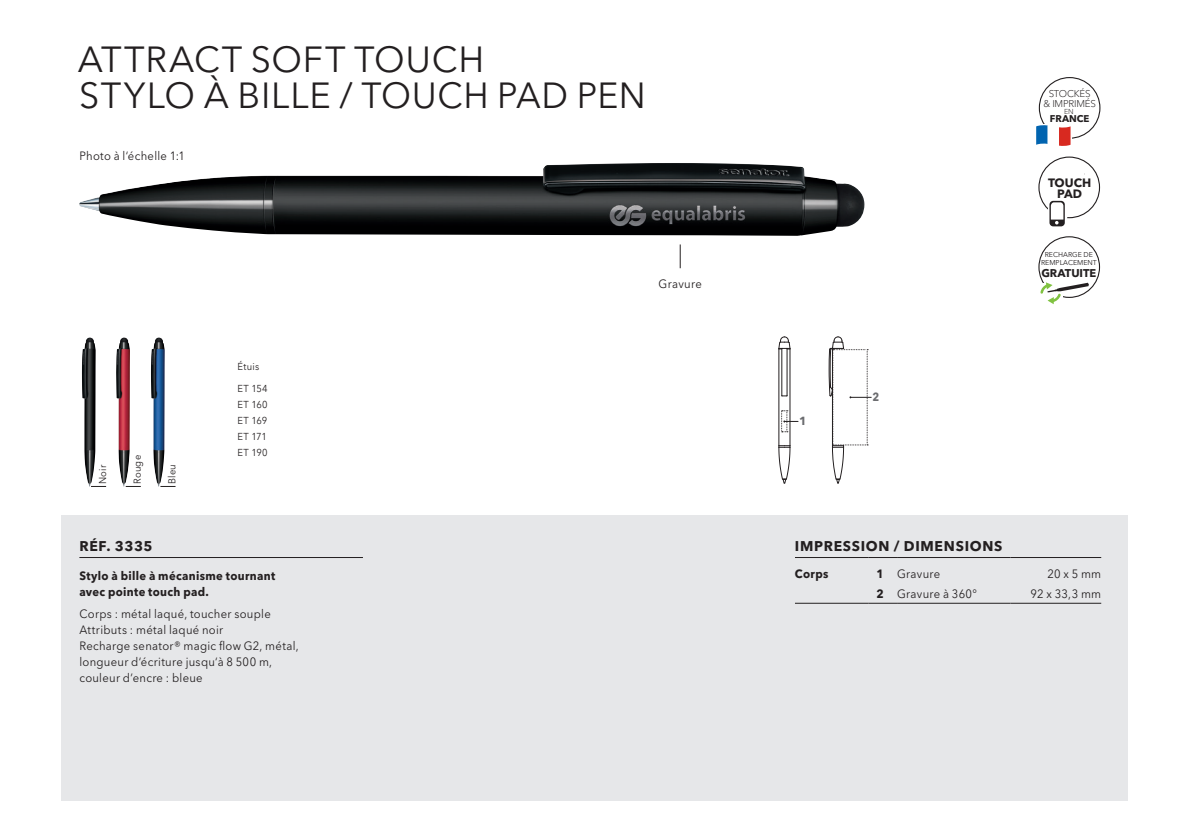
<style>
.page{position:relative;width:1191px;height:840px;background:#fff}
.page>*{position:absolute;margin:0;border:0;box-sizing:border-box;transform-origin:0 0}
.t1{font:36px/36px "Avenir Next W1 G";letter-spacing:.02em;color:#231f20}
.t2{font:700 14px "Avenir Next W1 G";letter-spacing:.05em;color:#231f20}
.t3{font:12px/16px "Avenir Next W1 G";letter-spacing:.025em;color:#231f20;scale:.94 1}
.t4{font:700 12px/16px "Avenir Next W1 G";letter-spacing:.03em;color:#231f20;scale:.94 1}
.t5{font:700 12px/11px "Avenir Next W1 G";color:#231f20;text-align:center}
.t6{font:700 11.8px "Avenir Next W1 G";color:#6c6d70}
.t7{font:700 11.8px "Avenir Next W1 G";color:#6c6d70;scale:.9 1}
.t8{font:700 11.2px "Avenir Next W1 G";color:#231f20}
.t9{font:10px/16px "Avenir Next W1 G";letter-spacing:.025em;color:#231f20;scale:.94 1}
.t10{font:300 9.8px/9.6px "Avenir Next W1 G";letter-spacing:-.02em;color:#231f20;text-align:center}
.t11{font:700 9.8px "Avenir Next W1 G";color:#231f20}
.t12{font:300 7.2px "Avenir Next W1 G";color:#231f20}
.t13{font:7px/8.4px "Avenir Next W1 G";color:#231f20;text-align:center}
.s1{font-weight:700}
</style>
<div class="page">
<div style="left:61px;top:515px;width:1066px;height:285px;background:#e6e7e9"></div>
<img style="left:116px;top:337px;width:14px;height:149px">
<img style="left:79px;top:163px;width:785px;height:73px">
<img style="left:151px;top:337px;width:14px;height:149px">
<img style="left:82px;top:337px;width:14px;height:149px">
<svg style="left:91px;top:486px;width:15px;height:1px"></svg>
<svg style="left:126px;top:486px;width:15px;height:1px"></svg>
<svg style="left:160px;top:486px;width:15px;height:1px"></svg>
<svg style="left:1049px;top:201px;width:15px;height:25px"></svg>
<svg style="left:1038px;top:156px;width:62px;height:68px"></svg>
<hr style="left:79px;top:557px;width:284px;height:1px;background:#231f20">
<svg style="left:1038px;top:236px;width:62px;height:68px"></svg>
<svg style="left:1036px;top:77px;width:64px;height:69px"></svg>
<hr style="left:795px;top:557px;width:73px;height:1px;background:#231f20">
<svg style="left:868px;top:557px;width:29px;height:1px"></svg>
<hr style="left:897px;top:557px;width:113px;height:1px;background:#231f20">
<hr style="left:1010px;top:557px;width:91px;height:1px;background:#231f20">
<hr style="left:795px;top:602px;width:73px;height:1px;background:#231f20">
<svg style="left:868px;top:602px;width:29px;height:1px"></svg>
<hr style="left:897px;top:602px;width:113px;height:1px;background:#231f20">
<hr style="left:1010px;top:602px;width:91px;height:1px;background:#231f20">
<svg style="left:680px;top:244px;width:1px;height:24px"></svg>
<hr style="left:789px;top:349px;width:1px;height:96px;background:#231f20">
<hr style="left:778px;top:349px;width:1px;height:96px;background:#231f20">
<svg style="left:778px;top:445px;width:12px;height:38px"></svg>
<hr style="left:786px;top:348px;width:1px;height:47px;background:#231f20">
<hr style="left:781px;top:348px;width:1px;height:47px;background:#231f20">
<svg style="left:778px;top:336px;width:12px;height:13px"></svg>
<svg style="left:781px;top:410px;width:17px;height:22px"></svg>
<svg style="left:828px;top:336px;width:43px;height:147px"></svg>
<h1 class="t1" style="left:78px;top:42px;width:569px">ATTRACT SOFT TOUCH<br>STYLO À BILLE / TOUCH PAD PEN</h1>
<p class="t3" style="left:79px;top:148px;width:114px">Photo à l‘échelle 1:1</p>
<p class="t9" style="left:95px;top:483px;width:22px;rotate:-90deg">Noir</p>
<p class="t9" style="left:129px;top:483px;width:32px;rotate:-90deg">Rouge</p>
<p class="t9" style="left:164px;top:483px;width:23px;rotate:-90deg">Bleu</p>
<p class="t2" style="left:79px;top:537px;width:75px">RÉF. 3335</p>
<p class="t9" style="left:238px;top:356px;width:33px;line-height:21.6px">Étuis<br>ET 154</p>
<p class="t9" style="left:238px;top:396px;width:33px;text-align:justify">ET 160<br>ET 169<br>ET 171<br>ET 190</p>
<p class="t4" style="left:79px;top:567px;width:210px">Stylo à bille à mécanisme tournant avec pointe touch pad.</p>
<p class="t3" style="left:79px;top:605px;width:235px">Corps : métal laqué, toucher souple<br>Attributs : métal laqué noir<br>Recharge senator® magic flow G2, métal, longueur d‘écriture jusqu‘à 8 500 m, couleur d’encre : bleue</p>
<p class="t3" style="left:658px;top:275px;width:47px">Gravure</p>
<p class="t10" style="left:1043px;top:89px;width:54px">STOCKÉS<br>&amp; IMPRIMÉS</p>
<p class="t12" style="left:1064px;top:107px;width:11px">EN</p>
<p class="t11" style="left:1050px;top:112px;width:41px">FRANCE</p>
<p class="t5" style="left:1048px;top:177px;width:45px">TOUCH<br>PAD</p>
<p class="t6" style="left:799px;top:413px;width:9px">1</p>
<p class="t7" style="left:872px;top:389px;width:9px">2</p>
<p class="t13" style="left:1041px;top:250px;width:57px">RECHARGE DE<br>REMPLACEMENT</p>
<p class="t8" style="left:1041px;top:266px;width:57px">GRATUITE</p>
<p class="t2" style="left:795px;top:537px;width:209px">IMPRESSION / DIMENSIONS</p>
<p class="t4" style="left:795px;top:565px;width:37px">Corps</p>
<p class="t3" style="left:876px;top:565px;width:69px"><span class="s1">1</span> Gravure</p>
<p class="t3" style="left:1047px;top:565px;width:59px">20 x 5 mm</p>
<p class="t3" style="left:876px;top:585px;width:108px"><span class="s1">2</span> Gravure à 360°</p>
<p class="t3" style="left:1030px;top:585px;width:77px">92 x 33,3 mm</p>
</div>
